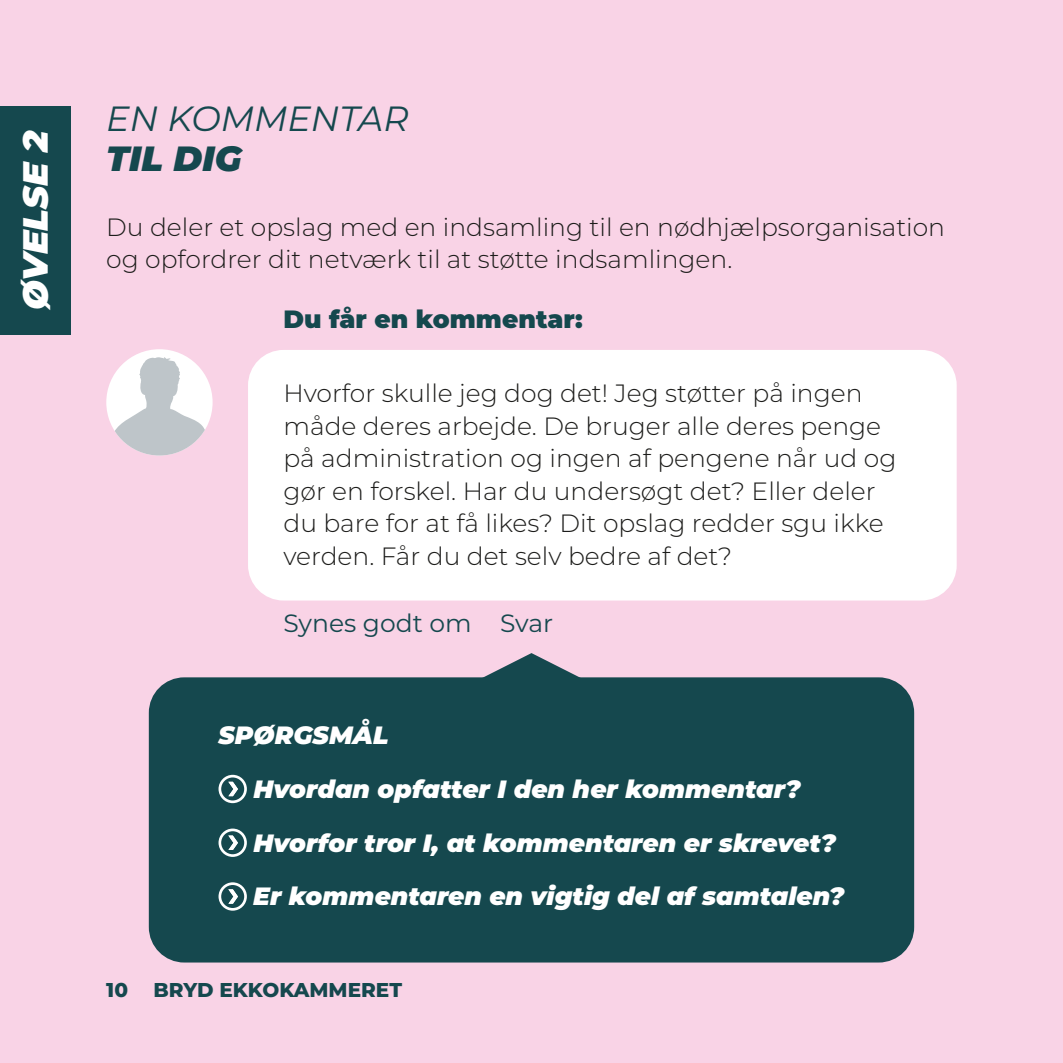
<style>
.page{position:relative;width:1063px;height:1063px;background:#f9d3e6}
.page>*{position:absolute;margin:0;border:0;box-sizing:border-box;transform-origin:0 0}
.t1{font:italic 35px "Montserrat";color:#15484e}
.t2{font:italic 900 35px "Montserrat";color:#fff}
.t3{font:italic 900 35px "Montserrat";color:#15484e}
.t4{font:300 25px/32.5px "Montserrat";color:#1d1d1b}
.t5{font:italic 900 25px/53.8px "Montserrat";color:#fff}
.t6{font:900 25px "Montserrat";color:#15484e}
.t7{font:25px "Montserrat";color:#15484e}
.t8{font:800 20px "Montserrat";color:#15484e}
</style>
<div class="page">
<div style="left:106px;top:349px;width:107px;height:107px;background:#fff;border-radius:50%"></div>
<svg style="left:106px;top:357px;width:107px;height:99px"></svg>
<div style="left:248px;top:350px;width:709px;height:251px;background:#fff;border-radius:35px"></div>
<div style="left:0;top:106px;width:71px;height:229px;background:#15484e"></div>
<div style="left:149px;top:677px;width:765px;height:286px;background:#15484e;border-radius:35px"></div>
<svg style="left:414px;top:653px;width:235px;height:25px"></svg>
<svg style="left:219px;top:775px;width:28px;height:28px"></svg>
<svg style="left:219px;top:829px;width:28px;height:28px"></svg>
<svg style="left:219px;top:882px;width:28px;height:29px"></svg>
<h1 class="t2" style="left:9px;top:310px;width:182px;rotate:-90deg">ØVELSE 2</h1>
<h1 class="t1" style="left:106px;top:94px;width:304px">EN KOMMENTAR</h1>
<h1 class="t3" style="left:106px;top:132px;width:137px">TIL DIG</h1>
<p class="t4" style="left:106px;top:210px;width:840px">Du deler et opslag med en indsamling til en nødhjælpsorganisation og opfordrer dit netværk til at støtte indsamlingen.</p>
<p class="t6" style="left:283px;top:300px;width:301px">Du får en kommentar:</p>
<p class="t4" style="left:283px;top:377px;width:614px">Hvorfor skulle jeg dog det! Jeg støtter på ingen måde deres arbejde. De bruger alle deres penge på administration og ingen af pengene når ud og gør en forskel. Har du undersøgt det? Eller deler du bare for at få likes? Dit opslag redder sgu ikke verden. Får du det selv bedre af det?</p>
<p class="t7" style="left:283px;top:606px;width:271px">Synes godt om Svar</p>
<p class="t5" style="left:253px;top:707px;width:593px;text-indent:-35px">SPØRGSMÅL<br>Hvordan opfatter I den her kommentar?<br>Hvorfor tror I, at kommentaren er skrevet?<br>Er kommentaren en vigtig del af samtalen?</p>
<p class="t8" style="left:106px;top:976px;width:23px">10</p>
<p class="t8" style="left:153px;top:976px;width:250px">BRYD EKKOKAMMERET</p>
</div>
